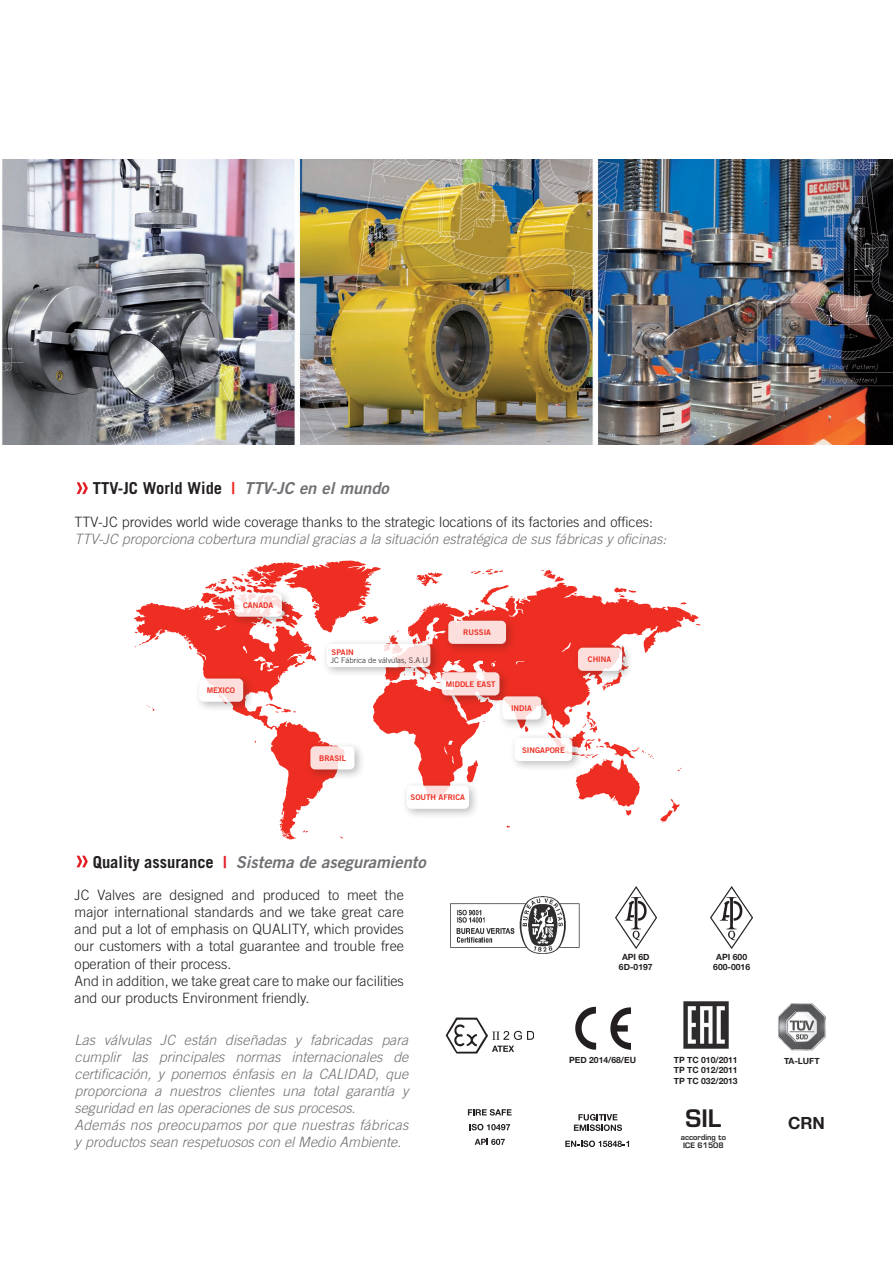
<style>
.page{position:relative;width:893px;height:1263px;background:#fff}
.page>*{position:absolute;margin:0;border:0;box-sizing:border-box;transform-origin:0 0}
.t1{font:600 23.55px "Eurostile";color:#231f20}
.t2{font:700 16.65px "Helvetica Neue";color:#231f20}
.t3{font:italic 16.5px "Trade Gothic Bold Two";color:#717074}
.t4{font:700 16.5px "Trade Gothic";color:#231f20}
.t5{font:italic 300 14.25px/17.1px "Trade Gothic";color:#717074;text-align:justify}
.t6{font:300 14.25px/17.1px "Trade Gothic";color:#231f20;text-align:justify}
.t7{font:700 8.55px/10.4px "Helvetica Neue";color:#231f20;text-align:center}
.t8{font:7.8px "Trade Gothic Bold Two";color:#ee2e22}
.t9{font:300 7.8px "Trade Gothic";color:#231f20}
.t10{font:600 7.35px/8.9px "Eurostile";color:#231f20;text-align:center}
.s1{color:#ee2e22}
.s2{font-family:"Trade Gothic Bold Two";font-weight:400;font-style:italic;color:#717074}
.s3{font-family:"Trade Gothic";font-weight:700;font-style:normal;color:#231f20}
.s4{font-family:"Trade Gothic";font-weight:700;font-style:normal;color:#e11f25}
</style>
<div class="page">
<img style="left:615px;top:886px;width:42px;height:62px">
<img style="left:711px;top:886px;width:41px;height:62px">
<img style="left:446px;top:1017px;width:88px;height:36px">
<svg style="left:492px;top:1045px;width:22px;height:7px"></svg>
<svg style="left:574px;top:1114px;width:48px;height:17px"></svg>
<svg style="left:565px;top:1140px;width:64px;height:7px"></svg>
<img style="left:778px;top:1003px;width:48px;height:48px">
<img style="left:575px;top:1007px;width:56px;height:42px">
<img style="left:683px;top:1002px;width:45px;height:46px">
<img style="left:450px;top:896px;width:130px;height:58px">
<svg style="left:469px;top:1124px;width:41px;height:6px"></svg>
<svg style="left:468px;top:1109px;width:44px;height:6px"></svg>
<svg style="left:475px;top:1139px;width:30px;height:6px"></svg>
<svg style="left:77px;top:856px;width:11px;height:11px"></svg>
<svg style="left:134px;top:560px;width:566px;height:280px"></svg>
<div style="left:229px;top:588px;width:64px;height:40px;background:#231f20;opacity:.35"></div>
<svg style="left:234px;top:593px;width:48px;height:24px"></svg>
<div style="left:321px;top:639px;width:120px;height:39px;background:#231f20;opacity:.35"></div>
<svg style="left:327px;top:644px;width:103px;height:23px"></svg>
<div style="left:436px;top:667px;width:74px;height:39px;background:#231f20;opacity:.35"></div>
<svg style="left:442px;top:672px;width:57px;height:23px"></svg>
<div style="left:443px;top:615px;width:74px;height:40px;background:#231f20;opacity:.35"></div>
<div style="left:448px;top:621px;width:58px;height:23px;background:#fcdfdd;border-radius:5px"></div>
<div style="left:509px;top:733px;width:74px;height:39px;background:#231f20;opacity:.35"></div>
<div style="left:515px;top:738px;width:57px;height:23px;background:#fff;border-radius:5px"></div>
<div style="left:497px;top:691px;width:55px;height:39px;background:#231f20;opacity:.35"></div>
<svg style="left:502px;top:696px;width:39px;height:23px"></svg>
<div style="left:573px;top:642px;width:60px;height:40px;background:#231f20;opacity:.35"></div>
<svg style="left:578px;top:648px;width:44px;height:23px"></svg>
<svg style="left:77px;top:482px;width:11px;height:12px"></svg>
<div style="left:194px;top:673px;width:60px;height:40px;background:#231f20;opacity:.35"></div>
<svg style="left:199px;top:678px;width:44px;height:24px"></svg>
<div style="left:305px;top:741px;width:61px;height:39px;background:#231f20;opacity:.35"></div>
<svg style="left:310px;top:746px;width:45px;height:23px"></svg>
<div style="left:402px;top:780px;width:78px;height:40px;background:#231f20;opacity:.35"></div>
<svg style="left:407px;top:786px;width:62px;height:23px"></svg>
<img style="left:1px;top:159px;width:892px;height:285px">
<p class="t4" style="left:93px;top:478px;width:297px">TTV-JC World Wide <span class="s1">|</span> <span class="s2">TTV-JC en el mundo</span></p>
<p class="t6" style="left:75px;top:513px;width:580px">TTV-JC provides world wide coverage thanks to the strategic locations of its factories and offices:</p>
<p class="t5" style="left:75px;top:530px;width:593px">TTV-JC proporciona cobertura mundial gracias a la situación estratégica de sus fábricas y oficinas:</p>
<p class="t8" style="left:243px;top:601px;width:31px">CANADA</p>
<p class="t8" style="left:207px;top:686px;width:30px">MEXICO</p>
<p class="t8" style="left:332px;top:647px;width:24px">SPAIN</p>
<p class="t9" style="left:331px;top:655px;width:99px">JC Fábrica de válvulas, S.A.U</p>
<p class="t8" style="left:463px;top:628px;width:29px">RUSSIA</p>
<p class="t8" style="left:446px;top:679px;width:51px">MIDDLE EAST</p>
<p class="t8" style="left:319px;top:753px;width:28px">BRASIL</p>
<p class="t8" style="left:411px;top:793px;width:56px">SOUTH AFRICA</p>
<p class="t8" style="left:511px;top:703px;width:22px">INDIA</p>
<p class="t8" style="left:522px;top:745px;width:44px">SINGAPORE</p>
<p class="t8" style="left:588px;top:655px;width:25px">CHINA</p>
<p class="t3" style="left:93px;top:851px;width:334px"><span class="s3">Quality assurance</span> <span class="s4">|</span> Sistema de aseguramiento</p>
<p class="t6" style="left:75px;top:886px;width:331px">JC Valves are designed and produced to meet the major international standards and we take great care and put a lot of emphasis on QUALITY, which provides our customers with a total guarantee and trouble free operation of their process.</p>
<p class="t6" style="left:75px;top:972px;width:331px">And in addition, we take great care to make our facilities and our products Environment friendly.</p>
<p class="t5" style="left:75px;top:1031px;width:335px">Las válvulas JC están diseñadas y fabricadas para cumplir las principales normas internacionales de certificación, y ponemos énfasis en la CALIDAD, que proporciona a nuestros clientes una total garantía y seguridad en las operaciones de sus procesos.</p>
<p class="t5" style="left:75px;top:1116px;width:335px">Además nos preocupamos por que nuestras fábricas y productos sean respetuosos con el Medio Ambiente.</p>
<p class="t7" style="left:619px;top:952px;width:35px">API 6D<br>6D-0197</p>
<p class="t7" style="left:713px;top:952px;width:38px">API 600<br>600-0016</p>
<p class="t7" style="left:569px;top:1055px;width:68px">PED 2014/68/EU</p>
<p class="t7" style="left:674px;top:1054px;width:65px">TP TC 010/2011</p>
<p class="t7" style="left:784px;top:1056px;width:37px">TA-LUFT</p>
<p class="t7" style="left:674px;top:1065px;width:65px;text-align:left">TP TC 012/2011<br>TP TC 032/2013</p>
<p class="t1" style="left:686px;top:1104px;width:37px">SIL</p>
<p class="t2" style="left:788px;top:1113px;width:38px">CRN</p>
<p class="t10" style="left:681px;top:1132px;width:47px">according to<br>ICE 61508</p>
</div>
